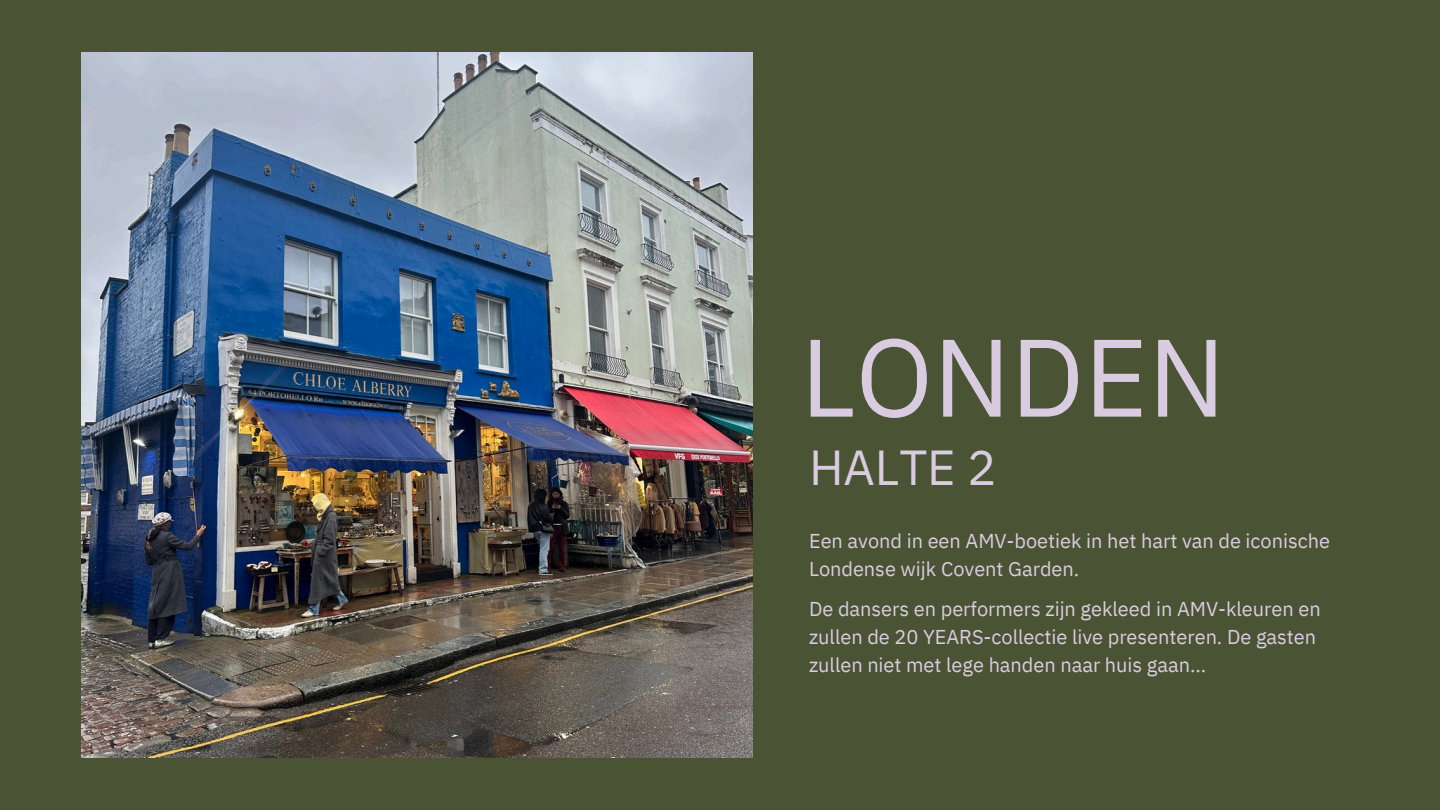
<style>
.page{position:relative;width:1440px;height:810px;background:#4b5335}
.page>*{position:absolute;margin:0;border:0;box-sizing:border-box;transform-origin:0 0}
.t1{font:110px "IBM Plex Sans";color:#dacce0}
.t2{font:49px "IBM Plex Sans";color:#dacce0}
.t3{font:20px/27.8px "IBM Plex Sans";color:#dacce0}
</style>
<div class="page">
<img style="left:81px;top:52px;width:671px;height:706px">
<p class="t1" style="left:800px;top:304px;width:427px">LONDEN</p>
<h1 class="t2" style="left:809px;top:435px;width:189px">HALTE 2</h1>
<p class="t3" style="left:809px;top:527px;width:522px">Een avond in een AMV-boetiek in het hart van de iconische<br>Londense wijk Covent Garden.</p>
<p class="t3" style="left:809px;top:595px;width:513px">De dansers en performers zijn gekleed in AMV-kleuren en zullen de 20 YEARS-collectie live presenteren. De gasten zullen niet met lege handen naar huis gaan...</p>
</div>
